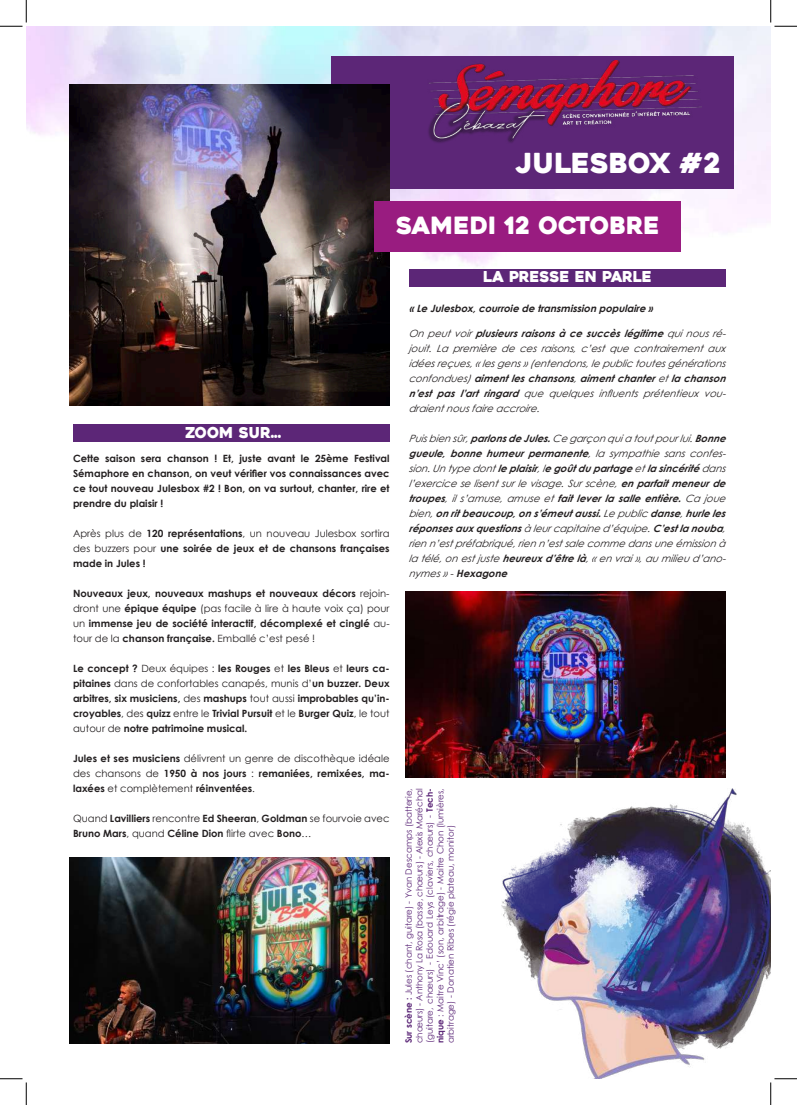
<style>
.page{position:relative;width:797px;height:1105px;background:#fff}
.page>*{position:absolute;margin:0;border:0;box-sizing:border-box;transform-origin:0 0}
.t1{font:27.5px "Heavitas";color:#fff}
.t2{font:23.75px "Heavitas";color:#fff}
.t3{font:15px "Heavitas";color:#fff}
.t4{font:700 10px/15px "Century Gothic";color:#231f20;text-align:justify}
.t5{font:italic 10px/15px "Century Gothic";color:#231f20;text-align:justify}
.t6{font:italic 700 10px "Century Gothic";color:#231f20}
.t7{font:8.75px/10.5px "Century Gothic";color:#5b2677;text-align:justify}
.s1{font-weight:400}
.s2{font-weight:700}
</style>
<div class="page">
<img style="left:26px;top:26px;width:744px;height:1018px">
<div style="left:331px;top:56px;width:402px;height:133px;background:#5c2677"></div>
<div style="left:73px;top:424px;width:316px;height:18px;background:#5c2677"></div>
<img style="left:69px;top:85px;width:320px;height:320px">
<div style="left:374px;top:201px;width:307px;height:51px;background:#991c80"></div>
<div style="left:409px;top:269px;width:316px;height:18px;background:#5c2677"></div>
<img style="left:428px;top:60px;width:273px;height:83px">
<img style="left:69px;top:858px;width:320px;height:185px">
<img style="left:501px;top:788px;width:269px;height:291px">
<img style="left:405px;top:592px;width:320px;height:185px">
<svg style="left:0;top:0;width:27px;height:27px"></svg>
<svg style="left:0;top:1078px;width:27px;height:27px"></svg>
<svg style="left:770px;top:0;width:27px;height:27px"></svg>
<svg style="left:770px;top:1078px;width:27px;height:27px"></svg>
<h1 class="t1" style="left:516px;top:146px;width:207px">JULESBOX #2</h1>
<h2 class="t2" style="left:396px;top:210px;width:265px">SAMEDI 12 OCTOBRE</h2>
<h3 class="t3" style="left:483px;top:268px;width:170px">LA PRESSE EN PARLE</h3>
<h3 class="t3" style="left:185px;top:423px;width:97px">ZOOM SUR...</h3>
<p class="t4" style="left:73px;top:450px;width:318px">Cette saison sera chanson ! Et, juste avant le 25ème Festival Sémaphore en chanson, on veut vérifier vos connaissances avec ce tout nouveau Julesbox #2 ! Bon, on va surtout, chanter, rire et prendre du plaisir !</p>
<p class="t4" style="left:73px;top:525px;width:318px"><span class="s1">Après plus de</span> 120 représentations<span class="s1">, un nouveau Julesbox sortira des buzzers pour</span> une soirée de jeux et de chansons françaises made in Jules !</p>
<p class="t4" style="left:73px;top:585px;width:318px">Nouveaux jeux, nouveaux mashups et nouveaux décors <span class="s1">rejoin&shy;dront une</span> épique équipe <span class="s1">(pas facile à lire à haute voix ça) pour un</span> immense jeu de société interactif, décomplexé et cinglé <span class="s1">au&shy;tour de la</span> chanson française. <span class="s1">Emballé c’est pesé !</span></p>
<p class="t4" style="left:73px;top:660px;width:318px">Le concept ? <span class="s1">Deux équipes :</span> les Rouges <span class="s1">et</span> les Bleus <span class="s1">et</span> leurs ca&shy;pitaines <span class="s1">dans de confortables canapés, munis d’</span>un buzzer. Deux arbitres, six musiciens, <span class="s1">des</span> mashups <span class="s1">tout aussi</span> improbables qu’in&shy;croyables<span class="s1">, des</span> quizz <span class="s1">entre le</span> Trivial Pursuit <span class="s1">et le</span> Burger Quiz<span class="s1">, le tout autour de</span> notre patrimoine musical.</p>
<p class="t4" style="left:73px;top:750px;width:318px">Jules et ses musiciens <span class="s1">délivrent un genre de discothèque idéale des chansons de</span> 1950 à nos jours <span class="s1">:</span> remaniées, remixées, ma&shy;laxées <span class="s1">et complètement</span> réinventées<span class="s1">.</span></p>
<p class="t4" style="left:73px;top:810px;width:318px"><span class="s1">Quand</span> Lavilliers <span class="s1">rencontre</span> Ed Sheeran<span class="s1">,</span> Goldman <span class="s1">se fourvoie avec<br></span>Bruno Mars<span class="s1">, quand</span> Céline Dion <span class="s1">flirte avec</span> Bono<span class="s1">…</span></p>
<p class="t6" style="left:409px;top:300px;width:248px">«Le Julesbox,courroie de transmissionpopulaire »</p>
<p class="t5" style="left:409px;top:325px;width:321px">On peut voir <span class="s2">plusieurs raisons à ce succès légitime</span> qui nous ré&shy;jouit. La première de ces raisons, c’est que contrairement aux idéesreçues,«lesgens»(entendons,le public toutesgénérations confondues) <span class="s2">aimentleschansons</span>,<span class="s2">aimentchanter</span>et<span class="s2">la chanson n’est pas l’art ringard</span> que quelques influents prétentieux vou&shy;draientnousfaire accroire.</p>
<p class="t5" style="left:409px;top:430px;width:321px">Puisbien sûr,<span class="s2">parlonsde Jules.</span>Ce garçon quia toutpourlui.<span class="s2">Bonne gueule, bonne humeur permanente</span>, la sympathie sans confes&shy;sion.Un type dont<span class="s2">le plaisir</span>,l<span class="s2">e goûtdupartage</span> et<span class="s2">la sincérité</span> dans l’exercice se lisentsurle visage.Surscène,<span class="s2">enparfaitmeneurde troupes</span>, il s’amuse, amuse et <span class="s2">fait lever la salle entière.</span> Ca joue bien,<span class="s2">onritbeaucoup,ons’émeutaussi.</span>Le public <span class="s2">danse</span>,<span class="s2">hurle les réponsesauxquestions</span>à leurcapitaine d’équipe.<span class="s2">C’estla nouba</span>, rien n’estpréfabriqué,rien n’estsale comme dansune émission à la télé,on estjuste <span class="s2">heureuxd’être là</span>,«en vrai»,au milieu d’ano&shy;nymes»-<span class="s2">Hexagone</span></p>
<p class="t7" style="left:403px;top:1043px;width:257px;rotate:-90deg"><span class="s2">Sur scène :</span> Jules (chant, guitare) - Yvan Descamps (batterie, chœurs) - Anthony La Rosa (basse, chœurs) - Alexis Maréchal (guitare, chœurs) - Edouard Leys (claviers, chœurs) - <span class="s2">Tech&shy;nique</span> : Maitre Vinc’ (son, arbitrage) - Maitre Chon (lumières, arbitrage) - Donatien Ribes (régie plateau, monitor)</p>
</div>
